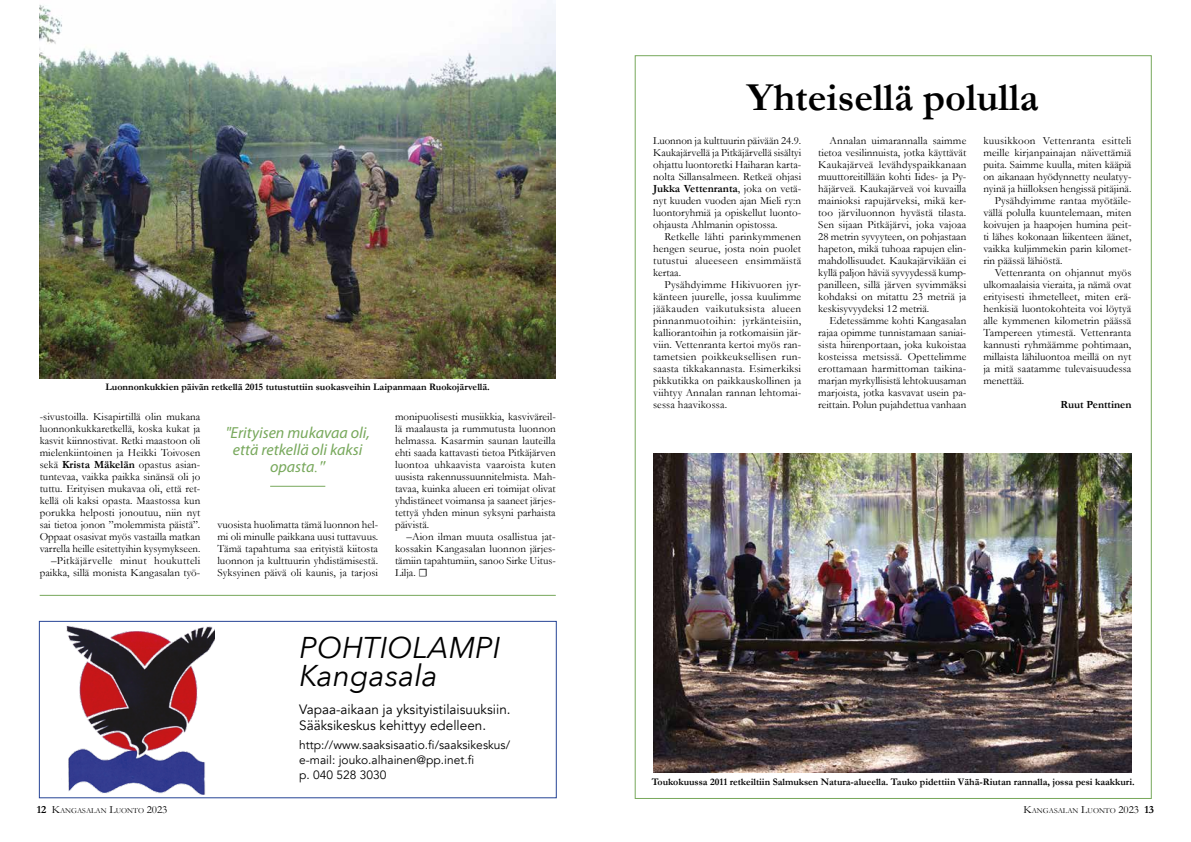
<style>
.page{position:relative;width:1191px;height:842px;background:#fff}
.page>*{position:absolute;margin:0;border:0;box-sizing:border-box;transform-origin:0 0}
.t1{font:700 40px "Garamond";color:#000}
.t2{font:italic 30px/28px "Avenir Next";color:#000}
.t3{font:italic 16px/17px "Myriad Pro";color:#77a85b;text-align:center}
.t4{font:13.5px/16px "Avenir";color:#000}
.t5{font:12px/15px "Avenir";color:#000}
.t6{font:11px/12px "Garamond";letter-spacing:.005em;color:#000;text-align:justify}
.t7{font:11px "Garamond";letter-spacing:.025em;color:#000}
.t8{font:700 11px "Garamond";color:#000}
.t9{font:700 10px "Garamond";color:#000}
.t10{font:7.7px "Garamond";color:#000}
.s1{font-weight:700}
.s2{font-family:"Times New Roman"}
.s3{font-family:"Minion Pro"}
.s4{font-weight:700;font-size:11px}
.s5{font-size:11px}
</style>
<div class="page">
<img style="left:40px;top:0;width:516px;height:378px">
<img style="left:653px;top:454px;width:478px;height:319px">
<hr style="left:270px;top:486px;width:55px;height:1px;background:#77a85b">
<hr style="left:40px;top:595px;width:516px;height:1px;background:#77a85b">
<div style="left:39px;top:621px;width:518px;height:177px;border:1px solid #254495"></div>
<img style="left:66px;top:626px;width:148px;height:168px">
<p class="t9" style="left:106px;top:381px;width:386px">Luonnonkukkien päivän retkellä 2015 tutustuttiin suokasveihin Laipanmaan Ruokojärvellä.</p>
<p class="t6" style="left:40px;top:410px;width:162px;text-align:right">-sivustoilla. Kisapirtillä olin mukana luonnonkukkaretkellä, koska kukat ja kasvit kiinnostivat. Retki maastoon oli mielenkiintoinen ja Heikki Toivosen sekä <span class="s1">Krista Mäkelän</span> opastus asian&shy;tuntevaa, vaikka paikka sinänsä oli jo tuttu. Erityisen mukavaa oli, että ret&shy;kellä oli kaksi opasta. Maastossa kun porukka helposti jonoutuu, niin nyt sai tietoa jonon ”molemmista päistä”.<br>Oppaat osasivat myös vastailla matkan varrella heille esitettyihin kysymykseen. –Pitkäjärvelle minut houkutteli paikka, sillä monista Kangasalan työ-</p>
<h3 class="t3" style="left:226px;top:424px;width:146px">"Erityisen mukavaa oli, että retkellä oli kaksi opasta<span class="s2">."</span></h3>
<p class="t6" style="left:217px;top:518px;width:162px">vuosista huolimatta tämä luonnon hel&shy;mi oli minulle paikkana uusi tuttavuus.<br>Tämä tapahtuma saa erityistä kiitosta luonnon ja kulttuurin yhdistämisestä.<br>Syksyinen päivä oli kaunis, ja tarjosi</p>
<p class="t6" style="left:395px;top:410px;width:162px">monipuolisesti musiikkia, kasviväreil&shy;lä maalausta ja rummutusta luonnon helmassa. Kasarmin saunan lauteilla ehti saada kattavasti tietoa Pitkäjärven luontoa uhkaavista vaaroista kuten uusista rakennussuunnitelmista. Mah&shy;tavaa, kuinka alueen eri toimijat olivat yhdistäneet voimansa ja saaneet järjes&shy;tettyä yhden minun syksyni parhaista päivistä.</p>
<p class="t6" style="left:395px;top:530px;width:162px;text-indent:11px">–Aion ilman muuta osallistua jat&shy;kossakin Kangasalan luonnon järjes&shy;tämiin tapahtumiin, sanoo Sirke Uitus-Lilja. <span class="s3">☐</span></p>
<h2 class="t2" style="left:300px;top:632px;width:202px">POHTIOLAMPI<br>Kangasala</h2>
<p class="t4" style="left:299px;top:701px;width:213px">Vapaa-aikaan ja yksityistilaisuuksiin.<br>Sääksikeskus kehittyy edelleen.</p>
<p class="t5" style="left:299px;top:737px;width:212px">http://www.saaksisaatio.fi/saaksikeskus/ e-mail: jouko.alhainen@pp.inet.fi<br>p. 040 528 3030</p>
<h1 class="t1" style="left:747px;top:74px;width:293px">Yhteisellä polulla</h1>
<p class="t6" style="left:653px;top:134px;width:150px">Luonnon ja kulttuurin päivään 24.9.<br>Kaukajärvellä ja Pitkäjärvellä sisältyi ohjattu luontoretki Haiharan karta&shy;nolta Sillansalmeen. Retkeä ohjasi <span class="s1">Jukka Vettenranta</span>, joka on vetä&shy;nyt kuuden vuoden ajan Mieli ry:n luontoryhmiä ja opiskellut luonto&shy;ohjausta Ahlmanin opistossa.</p>
<p class="t6" style="left:653px;top:230px;width:150px;text-indent:11px">Retkelle lähti parinkymmenen hengen seurue, josta noin puolet tutustui alueeseen ensimmäistä kertaa.</p>
<p class="t6" style="left:653px;top:278px;width:150px;text-indent:11px">Pysähdyimme Hikivuoren jyr&shy;känteen juurelle, jossa kuulimme jääkauden vaikutuksista alueen pinnanmuotoihin: jyrkänteisiin, kalliorantoihin ja rotkomaisiin jär&shy;viin. Vettenranta kertoi myös ran&shy;tametsien poikkeuksellisen run&shy;saasta tikkakannasta. Esimerkiksi pikkutikka on paikkauskollinen ja viihtyy Annalan rannan lehtomai&shy;sessa haavikossa.</p>
<p class="t6" style="left:818px;top:134px;width:150px;text-indent:11px">Annalan uimarannalla saimme tietoa vesilinnuista, jotka käyttävät Kaukajärveä levähdyspaikkanaan muuttoreitillään kohti Iides- ja Py&shy;häjärveä. Kaukajärveä voi kuvailla mainioksi rapujärveksi, mikä ker&shy;too järviluonnon hyvästä tilasta.<br>Sen sijaan Pitkäjärvi, joka vajoaa 28 metrin syvyyteen, on pohjastaan hapeton, mikä tuhoaa rapujen elin&shy;mahdollisuudet. Kaukajärvikään ei kyllä paljon häviä syvyydessä kump&shy;panilleen, sillä järven syvimmäksi kohdaksi on mitattu 23 metriä ja keskisyvyydeksi 12 metriä.</p>
<p class="t6" style="left:818px;top:314px;width:150px;text-indent:11px">Edetessämme kohti Kangasalan rajaa opimme tunnistamaan saniai&shy;sista hiirenportaan, joka kukoistaa kosteissa metsissä. Opettelimme erottamaan harmittoman taikina&shy;marjan myrkyllisistä lehtokuusaman marjoista, jotka kasvavat usein pa&shy;reittain. Polun pujahdettua vanhaan</p>
<p class="t7" style="left:983px;top:134px;width:150px">kuusikkoon Vettenranta esitteli</p>
<p class="t6" style="left:983px;top:146px;width:150px">meille kirjanpainajan näivettämiä</p>
<p class="t6" style="left:983px;top:158px;width:150px">puita. Saimme kuulla, miten kääpiä</p>
<p class="t6" style="left:983px;top:170px;width:150px">on aikanaan hyödynnetty neulatyy-</p>
<p class="t6" style="left:983px;top:182px;width:150px">nyinä ja hiilloksen hengissä pitäjinä.</p>
<p class="t6" style="left:994px;top:194px;width:138px">Pysähdyimme rantaa myötäile-</p>
<p class="t6" style="left:983px;top:206px;width:149px">vällä polulla kuuntelemaan, miten</p>
<p class="t6" style="left:983px;top:218px;width:150px">koivujen ja haapojen humina peit-</p>
<p class="t6" style="left:983px;top:230px;width:150px">ti lähes kokonaan liikenteen äänet,</p>
<p class="t6" style="left:983px;top:242px;width:150px">vaikka kuljimmekin parin kilomet-</p>
<p class="t6" style="left:983px;top:254px;width:81px">rin päässä lähiöstä.</p>
<p class="t6" style="left:994px;top:266px;width:138px">Vettenranta on ohjannut myös</p>
<p class="t6" style="left:983px;top:278px;width:150px">ulkomaalaisia vieraita, ja nämä ovat</p>
<p class="t6" style="left:983px;top:290px;width:150px">erityisesti ihmetelleet, miten erä-</p>
<p class="t6" style="left:983px;top:302px;width:150px">henkisiä luontokohteita voi löytyä</p>
<p class="t6" style="left:983px;top:314px;width:149px">alle kymmenen kilometrin päässä</p>
<p class="t6" style="left:983px;top:326px;width:150px">Tampereen ytimestä. Vettenranta</p>
<p class="t6" style="left:983px;top:338px;width:150px">kannusti ryhmäämme pohtimaan,</p>
<p class="t6" style="left:983px;top:350px;width:150px">millaista lähiluontoa meillä on nyt</p>
<p class="t6" style="left:983px;top:362px;width:150px">ja mitä saatamme tulevaisuudessa</p>
<p class="t6" style="left:983px;top:374px;width:43px">menettää.</p>
<p class="t8" style="left:1060px;top:398px;width:72px">Ruut Penttinen</p>
<p class="t9" style="left:651px;top:776px;width:484px">Toukokuussa 2011 retkeiltiin Salmuksen Natura-alueella. Tauko pidettiin Vähä-Riutan rannalla, jossa pesi kaakkuri.</p>
<p class="t10" style="left:37px;top:806px;width:132px"><span class="s4">12</span> <span class="s5">K</span>ANGASALAN <span class="s5">L</span>UONTO <span class="s5">2023</span></p>
<p class="t10" style="left:1023px;top:806px;width:132px"><span class="s5">K</span>ANGASALAN <span class="s5">L</span>UONTO <span class="s5">202</span><span class="s5">3</span> <span class="s4">13</span></p>
</div>
